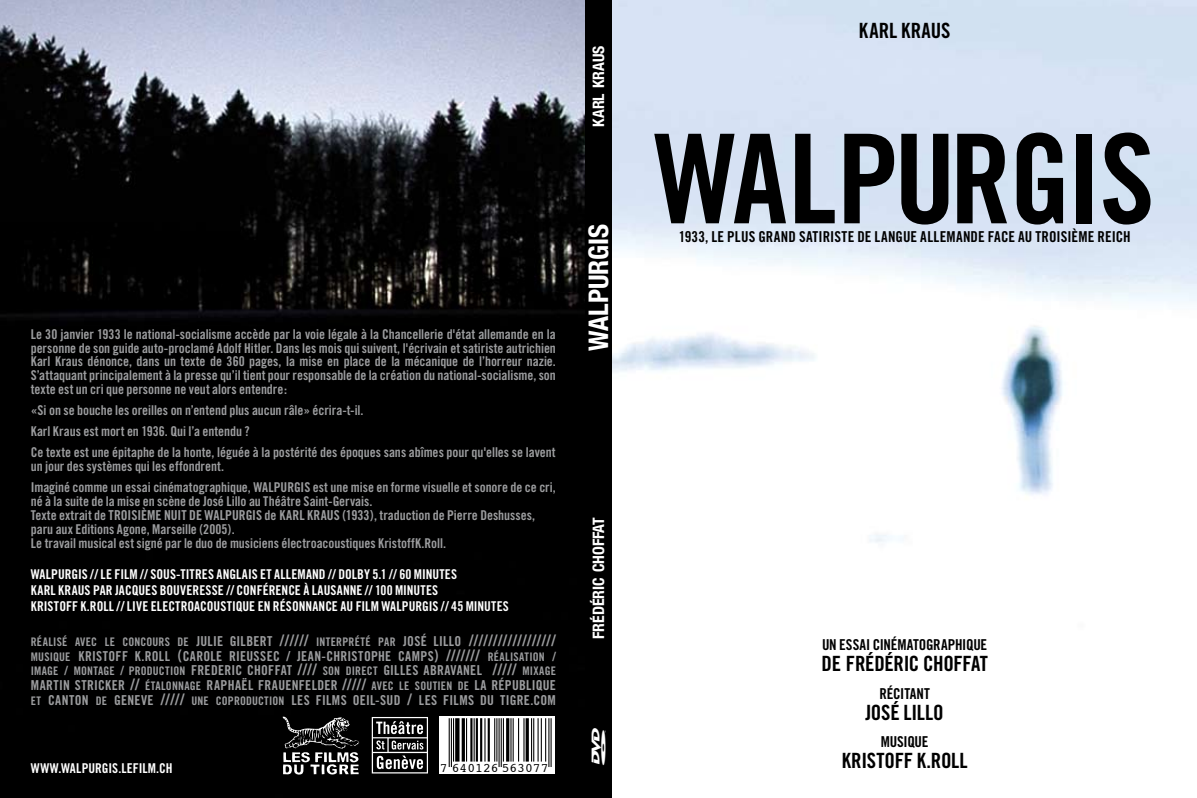
<style>
.page{position:relative;width:1197px;height:798px;background:#fff}
.page>*{position:absolute;margin:0;border:0;box-sizing:border-box;transform-origin:0 0}
.t1{font:123.9px "Trade Gothic Bold Cond Twenty";letter-spacing:-.025em;color:#000}
.t2{font:700 condensed 27px "Helvetica Neue";color:#fff}
.t3{font:21px "Trade Gothic Bold Cond Twenty";letter-spacing:-.01em;color:#000}
.t4{font:21px "Trade Gothic Bold Cond Twenty";letter-spacing:-.01em;color:#000}
.t5{font:15.75px "Trade Gothic Bold Cond Twenty";color:#9c9d9f}
.t6{font:700 condensed 15.75px "Helvetica Neue";color:#fff}
.t7{font:15px "Trade Gothic Bold Cond Twenty";letter-spacing:.005em;color:#000}
.t8{font:14.25px "Illustrate IT";color:#fff;scale:1.2 1}
.t9{font:13.65px "Trade Gothic Bold Cond Twenty";letter-spacing:.02em;color:#9c9d9f}
.t10{font:13.5px/13.8px "Trade Gothic Bold Cond Twenty";letter-spacing:-.005em;color:#9c9d9f}
.t11{font:13.5px/15.8px "Trade Gothic Bold Cond Twenty";letter-spacing:.005em;color:#fff}
.t12{font:13.05px "Courier";color:#000}
.t13{font:11.85px "Trade Gothic Bold Cond Twenty";letter-spacing:.03em;color:#9c9d9f}
.s1{font-size:13.65px}
.s2{font-size:15.75px}
.s3{font-size:11.85px}
.s4{font-style:inherit}
.s5{font-size:12.6px}
</style>
<div class="page">
<div style="left:582px;top:0;width:33px;height:797px;background:#000"></div>
<img style="left:0;top:0;width:585px;height:797px">
<svg style="left:439px;top:715px;width:116px;height:58px"></svg>
<hr style="left:449px;top:718px;width:1px;height:48px;background:#000">
<hr style="left:451px;top:718px;width:1px;height:48px;background:#000">
<hr style="left:453px;top:718px;width:1px;height:43px;background:#000">
<hr style="left:455px;top:718px;width:1px;height:43px;background:#000">
<hr style="left:456px;top:718px;width:1px;height:43px;background:#000">
<hr style="left:457px;top:718px;width:1px;height:43px;background:#000">
<hr style="left:458px;top:718px;width:1px;height:43px;background:#000">
<hr style="left:462px;top:718px;width:1px;height:43px;background:#000">
<hr style="left:463px;top:718px;width:1px;height:43px;background:#000">
<hr style="left:464px;top:718px;width:1px;height:43px;background:#000">
<hr style="left:466px;top:718px;width:1px;height:43px;background:#000">
<hr style="left:470px;top:718px;width:1px;height:43px;background:#000">
<hr style="left:471px;top:718px;width:1px;height:43px;background:#000">
<hr style="left:474px;top:718px;width:1px;height:43px;background:#000">
<hr style="left:476px;top:718px;width:1px;height:43px;background:#000">
<hr style="left:477px;top:718px;width:1px;height:43px;background:#000">
<hr style="left:480px;top:718px;width:1px;height:43px;background:#000">
<hr style="left:481px;top:718px;width:1px;height:43px;background:#000">
<hr style="left:484px;top:718px;width:1px;height:43px;background:#000">
<hr style="left:488px;top:718px;width:1px;height:43px;background:#000">
<hr style="left:489px;top:718px;width:1px;height:43px;background:#000">
<hr style="left:494px;top:718px;width:1px;height:43px;background:#000">
<hr style="left:496px;top:718px;width:1px;height:43px;background:#000">
<hr style="left:499px;top:718px;width:1px;height:48px;background:#000">
<hr style="left:501px;top:718px;width:1px;height:48px;background:#000">
<hr style="left:503px;top:718px;width:1px;height:43px;background:#000">
<hr style="left:506px;top:718px;width:1px;height:43px;background:#000">
<hr style="left:507px;top:718px;width:1px;height:43px;background:#000">
<hr style="left:508px;top:718px;width:1px;height:43px;background:#000">
<hr style="left:510px;top:718px;width:2px;height:43px;background:#000">
<hr style="left:513px;top:718px;width:1px;height:43px;background:#000">
<hr style="left:518px;top:718px;width:1px;height:43px;background:#000">
<hr style="left:523px;top:718px;width:2px;height:43px;background:#000">
<hr style="left:526px;top:718px;width:1px;height:43px;background:#000">
<hr style="left:527px;top:718px;width:1px;height:43px;background:#000">
<hr style="left:528px;top:718px;width:1px;height:43px;background:#000">
<hr style="left:531px;top:718px;width:1px;height:43px;background:#000">
<hr style="left:533px;top:718px;width:1px;height:43px;background:#000">
<hr style="left:538px;top:718px;width:1px;height:43px;background:#000">
<hr style="left:541px;top:718px;width:1px;height:43px;background:#000">
<hr style="left:545px;top:718px;width:1px;height:43px;background:#000">
<hr style="left:548px;top:718px;width:1px;height:48px;background:#000">
<hr style="left:551px;top:718px;width:1px;height:48px;background:#000">
<svg style="left:372px;top:716px;width:56px;height:57px"></svg>
<svg style="left:283px;top:716px;width:78px;height:60px;background:#3e3e3e"></svg>
<img style="left:612px;top:0;width:585px;height:797px">
<p class="t6" style="left:589px;top:126px;width:82px;rotate:-90deg">karl kraus</p>
<p class="t10" style="left:31px;top:327px;width:527px;text-align:justify">Le 30 janvier 1933 le national-socialisme accède par la voie légale à la Chancellerie d'état allemande en la personne de son guide auto-proclamé Adolf Hitler. Dans les mois qui suivent, l'écrivain et satiriste autrichien Karl Kraus dénonce, dans un texte de 360 pages, la mise en place de la mécanique de l’horreur nazie.<br>S’attaquant principalement à la presse qu’il tient pour responsable de la création du national-socialisme, son texte est un cri que personne ne veut alors entendre:</p>
<p class="t10" style="left:31px;top:399px;width:526px;line-height:21px">«Si on se bouche les oreilles on n’entend plus aucun râle» écrira-t-il.<br>Karl Kraus est mort en 1936. Qui l’a entendu ?<br>Ce texte est une épitaphe de la honte, léguée à la postérité des époques sans abîmes pour qu'elles se lavent</p>
<p class="t10" style="left:31px;top:455px;width:526px;line-height:21px">un jour des systèmes qui les effondrent.<br>Imaginé comme un essai cinématographique, WALPURGIS est une mise en forme visuelle et sonore de ce cri,</p>
<p class="t10" style="left:31px;top:493px;width:506px">né à la suite de la mise en scène de José Lillo au Théâtre Saint-Gervais.<br>Texte extrait de <span class="s1">TROISIÈME NUIT DE WALPURGIS</span> de <span class="s1">KARL KRAUS (1933),</span> traduction de Pierre Deshusses, paru aux Editions Agone, Marseille (2005).<br>Le travail musical est signé par le duo de musiciens électroacoustiques KristoffK.Roll.</p>
<p class="t11" style="left:31px;top:566px;width:427px;text-indent:229px">et allemand // dolby 5.1 // 60 minutes<br>KARL KRAUS PAR JACQUES BOUVERESSE // conférence à lausa</p>
<p class="t11" style="left:31px;top:566px;width:206px">WALPURGIS // le film // sous-titres anglais</p>
<p class="t11" style="left:343px;top:582px;width:97px">nne // 100 MINUTES</p>
<p class="t11" style="left:31px;top:598px;width:31px">KRISTOFF</p>
<p class="t11" style="left:81px;top:598px;width:317px">K.ROLL // Live electroacoustique en résonnance au film Walpurgis</p>
<p class="t11" style="left:441px;top:598px;width:69px">// 45 minutes</p>
<p class="t13" style="left:31px;top:634px;width:7px">RÉALISÉ</p>
<p class="t13" style="left:75px;top:634px;width:73px">AVEC LE CONCOURS</p>
<p class="t13" style="left:178px;top:634px;width:155px">DE <span class="s1">JULIE GILBERT</span> <span class="s2">//////</span> INTERPRÉTÉ</p>
<p class="t13" style="left:378px;top:634px;width:7px">PAR</p>
<p class="t5" style="left:403px;top:630px;width:154px"><span class="s1">JOSÉ LILLO</span> //////////////////</p>
<p class="t9" style="left:31px;top:647px;width:310px"><span class="s3">MUSIQUE</span> <span class="s4">KRISTOFF K.ROLL</span> <span class="s2">(</span>Carole Rieussec / Jean-Chris</p>
<p class="t9" style="left:358px;top:647px;width:136px">toph e Camps<span class="s2">) ///////</span> <span class="s3">RÉALISATIO</span></p>
<p class="t13" style="left:539px;top:648px;width:19px">N <span class="s5">/</span></p>
<p class="t13" style="left:31px;top:663px;width:18px">IMAGE</p>
<p class="t13" style="left:64px;top:663px;width:36px"><span class="s5">/</span> MONTAGE</p>
<p class="t13" style="left:121px;top:663px;width:15px"><span class="s5">/</span> PRODUCTIO</p>
<p class="t9" style="left:179px;top:661px;width:173px"><span class="s3">N</span> FREDERIC CHOFFAT <span class="s2">////</span> <span class="s3">SON DIRECT</span></p>
<p class="t9" style="left:383px;top:661px;width:163px">GILLES ABRAVANEL <span class="s2">/////</span> <span class="s3">MIXAGE</span></p>
<p class="t9" style="left:31px;top:676px;width:121px">MARTIN STRICKER <span class="s2">//</span> <span class="s3">ÉTALO</span></p>
<p class="t9" style="left:172px;top:676px;width:121px"><span class="s3">NNAGE</span> RAPHAËL FRAUENFE</p>
<p class="t13" style="left:312px;top:678px;width:110px"><span class="s1">LDE R</span> <span class="s2">/////</span> AVEC LE SOUTIE</p>
<p class="t9" style="left:446px;top:676px;width:110px"><span class="s3">N DE</span> LA RÉPUBLIQUE</p>
<p class="t9" style="left:31px;top:691px;width:39px"><span class="s3">ET</span> CANTON</p>
<p class="t13" style="left:96px;top:693px;width:127px">DE <span class="s1">GENEVE</span> <span class="s2">/////</span> UNE COPRODUCTIO</p>
<p class="t9" style="left:279px;top:691px;width:270px"><span class="s3">N</span> <span class="s4">LES FILMS OEIL-SUD</span> <span class="s2">/</span> LES FILMS DU TIGRE.COM</p>
<p class="t11" style="left:31px;top:760px;width:11px">www</p>
<p class="t11" style="left:59px;top:760px;width:10px">.walpurgis</p>
<p class="t11" style="left:118px;top:760px;width:48px">.lefilm.ch</p>
<p class="t12" style="left:440px;top:758px;width:110px">7 640126 563077</p>
<h2 class="t2" style="left:582px;top:350px;width:129px;rotate:-90deg">WALPURGIS</h2>
<p class="t6" style="left:589px;top:638px;width:123px;rotate:-90deg">frédéric choffat</p>
<p class="t8" style="left:593px;top:766px;width:34px;rotate:-90deg">7</p>
<h3 class="t3" style="left:859px;top:18px;width:93px">KARL KRAUS</h3>
<h1 class="t1" style="left:654px;top:104px;width:502px">WALPURGIS</h1>
<p class="t7" style="left:679px;top:228px;width:57px">1933, le plus</p>
<p class="t7" style="left:758px;top:228px;width:360px">grand satiriste de langue allemande FACE AU troisième reich</p>
<p class="t7" style="left:822px;top:635px;width:31px">un essai</p>
<p class="t7" style="left:873px;top:635px;width:61px">cinématographiqu</p>
<p class="t7" style="left:981px;top:635px;width:8px">e</p>
<h3 class="t3" style="left:821px;top:650px;width:168px">DE FRÉDÉRIC CHOFFAT</h3>
<p class="t7" style="left:879px;top:684px;width:52px">récitant</p>
<h3 class="t3" style="left:865px;top:699px;width:80px">JOSÉ LILLO</h3>
<p class="t7" style="left:881px;top:732px;width:17px">musiqu</p>
<p class="t7" style="left:922px;top:732px;width:8px">e</p>
<h3 class="t4" style="left:842px;top:747px;width:10px">kris</h3>
<h3 class="t4" style="left:876px;top:747px;width:84px">toff k.roll</h3>
</div>
